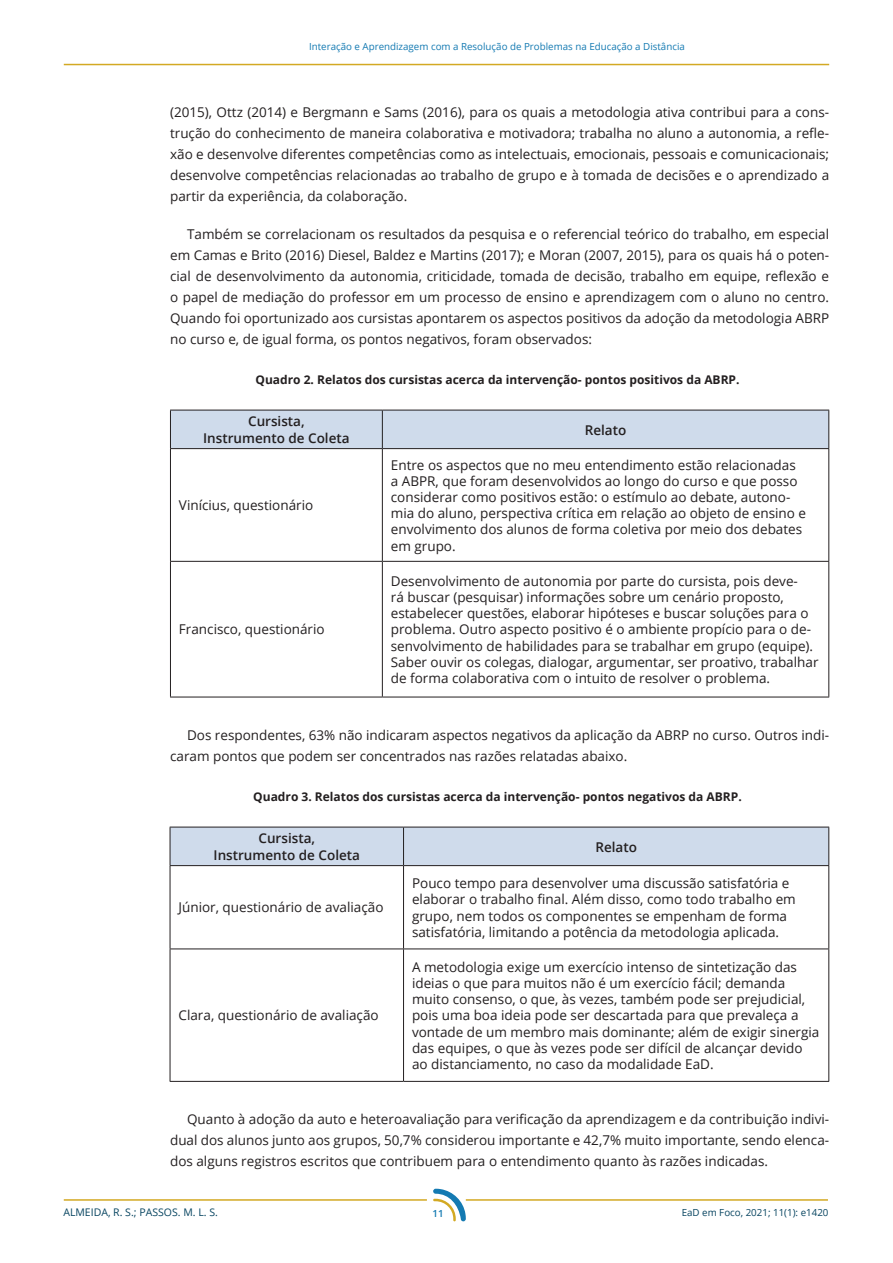
<style>
.page{position:relative;width:893px;height:1263px;background:#fff}
.page>*{position:absolute;margin:0;border:0;box-sizing:border-box;transform-origin:0 0}
.texto_tabela{font:13.5px/16.2px "Open Sans";color:#231f20}
.texto_corrido{font:13.5px/21px "Open Sans";color:#231f20;text-align:justify}
.titulo_cabecalho{font:600 13.5px/16.2px "Open Sans";color:#231f20;text-align:center}
.titulo_da_tabela{font:700 12px "Open Sans";color:#231f20}
.t1{font:10.5px "Open Sans";color:#084561}
.t2{font:9.75px "Open Sans";color:#147ab2}
.t3{font:9.75px "Open Sans";color:#084561}
.t4{font:600 9.75px "Open Sans";color:#147ab2}
</style>
<div class="page">
<hr style="left:64px;top:64px;width:765px;height:1px;background:#d3a923">
<hr style="left:466px;top:1199px;width:362px;height:2px;background:#d3a923">
<svg style="left:433px;top:1189px;width:33px;height:32px"></svg>
<hr style="left:64px;top:1199px;width:363px;height:2px;background:#d3a923">
<div style="left:171px;top:411px;width:657px;height:37px;background:#cfdbeb"></div>
<hr style="left:382px;top:410px;width:1px;height:38px;background:#231f20">
<hr style="left:382px;top:449px;width:1px;height:112px;background:#231f20">
<hr style="left:170px;top:561px;width:212px;height:1px;background:#231f20">
<hr style="left:382px;top:561px;width:447px;height:1px;background:#231f20">
<hr style="left:382px;top:562px;width:1px;height:135px;background:#231f20">
<hr style="left:170px;top:449px;width:1px;height:112px;background:#231f20">
<hr style="left:828px;top:449px;width:1px;height:112px;background:#231f20">
<hr style="left:170px;top:562px;width:1px;height:135px;background:#231f20">
<hr style="left:828px;top:562px;width:1px;height:135px;background:#231f20">
<hr style="left:170px;top:697px;width:212px;height:1px;background:#231f20">
<hr style="left:382px;top:697px;width:447px;height:1px;background:#231f20">
<hr style="left:170px;top:410px;width:212px;height:1px;background:#231f20">
<hr style="left:170px;top:410px;width:1px;height:38px;background:#231f20">
<hr style="left:382px;top:410px;width:447px;height:1px;background:#231f20">
<hr style="left:828px;top:410px;width:1px;height:38px;background:#231f20">
<hr style="left:170px;top:448px;width:212px;height:1px;background:#231f20">
<hr style="left:382px;top:448px;width:447px;height:1px;background:#231f20">
<div style="left:171px;top:828px;width:657px;height:37px;background:#cfdbeb"></div>
<hr style="left:403px;top:827px;width:1px;height:38px;background:#231f20">
<hr style="left:403px;top:866px;width:1px;height:82px;background:#231f20">
<hr style="left:170px;top:948px;width:234px;height:1px;background:#231f20">
<hr style="left:404px;top:948px;width:425px;height:1px;background:#231f20">
<hr style="left:403px;top:949px;width:1px;height:132px;background:#231f20">
<hr style="left:170px;top:866px;width:1px;height:82px;background:#231f20">
<hr style="left:828px;top:866px;width:1px;height:82px;background:#231f20">
<hr style="left:170px;top:949px;width:1px;height:132px;background:#231f20">
<hr style="left:828px;top:949px;width:1px;height:132px;background:#231f20">
<hr style="left:170px;top:1081px;width:234px;height:1px;background:#231f20">
<hr style="left:404px;top:1081px;width:425px;height:1px;background:#231f20">
<hr style="left:170px;top:827px;width:234px;height:1px;background:#231f20">
<hr style="left:170px;top:827px;width:1px;height:38px;background:#231f20">
<hr style="left:404px;top:827px;width:425px;height:1px;background:#231f20">
<hr style="left:828px;top:827px;width:1px;height:38px;background:#231f20">
<hr style="left:170px;top:865px;width:234px;height:1px;background:#231f20">
<hr style="left:404px;top:865px;width:425px;height:1px;background:#231f20">
<p class="t2" style="left:309px;top:40px;width:377px">Interação e Aprendizagem com a Resolução de Problemas na Educação a Distância</p>
<p class="texto_corrido" style="left:170px;top:101px;width:661px">(2015), Ottz (2014) e Bergmann e Sams (2016), para os quais a metodologia ativa contribui para a cons&shy;trução do conhecimento de maneira colaborativa e motivadora; trabalha no aluno a autonomia, a refle&shy;xão e desenvolve diferentes competências como as intelectuais, emocionais, pessoais e comunicacionais; desenvolve competências relacionadas ao trabalho de grupo e à tomada de decisões e o aprendizado a partir da experiência, da colaboração.</p>
<p class="texto_corrido" style="left:170px;top:223px;width:661px;text-indent:17px">Também se correlacionam os resultados da pesquisa e o referencial teórico do trabalho, em especial em Camas e Brito (2016) Diesel, Baldez e Martins (2017); e Moran (2007, 2015), para os quais há o poten&shy;cial de desenvolvimento da autonomia, criticidade, tomada de decisão, trabalho em equipe, reflexão e o papel de mediação do professor em um processo de ensino e aprendizagem com o aluno no centro.<br>Quando foi oportunizado aos cursistas apontarem os aspectos positivos da adoção da metodologia ABRP no curso e, de igual forma, os pontos negativos, foram observados:</p>
<p class="titulo_da_tabela" style="left:255px;top:371px;width:486px">Quadro 2. Relatos dos cursistas acerca da intervenção- pontos positivos da ABRP.</p>
<p class="titulo_cabecalho" style="left:203px;top:413px;width:148px">Cursista,<br>Instrumento de Coleta</p>
<p class="titulo_cabecalho" style="left:585px;top:421px;width:43px">Relato</p>
<p class="texto_tabela" style="left:179px;top:497px;width:136px">Vinícius, questionário</p>
<p class="texto_tabela" style="left:179px;top:621px;width:147px">Francisco, questionário</p>
<p class="texto_tabela" style="left:391px;top:456px;width:417px">Entre os aspectos que no meu entendimento estão relacionadas a ABPR, que foram desenvolvidos ao longo do curso e que posso considerar como positivos estão: o estímulo ao debate, autono&shy;mia do aluno, perspectiva crítica em relação ao objeto de ensino e envolvimento dos alunos de forma coletiva por meio dos debates em grupo.</p>
<p class="texto_tabela" style="left:391px;top:572px;width:429px">Desenvolvimento de autonomia por parte do cursista, pois deve-<br>rá buscar (pesquisar) informações sobre um cenário proposto, estabelecer questões, elaborar hipóteses e buscar soluções para o problema. Outro aspecto positivo é o ambiente propício para o de&shy;senvolvimento de habilidades para se trabalhar em grupo (equipe).<br>Saber ouvir os colegas, dialogar, argumentar, ser proativo, trabalhar de forma colaborativa com o intuito de resolver o problema.</p>
<p class="texto_corrido" style="left:170px;top:724px;width:661px;text-indent:17px">Dos respondentes, 63% não indicaram aspectos negativos da aplicação da ABRP no curso. Outros indi&shy;caram pontos que podem ser concentrados nas razões relatadas abaixo.</p>
<p class="titulo_da_tabela" style="left:253px;top:788px;width:490px">Quadro 3. Relatos dos cursistas acerca da intervenção- pontos negativos da ABRP.</p>
<p class="titulo_cabecalho" style="left:258px;top:830px;width:58px">Cursista,</p>
<p class="titulo_cabecalho" style="left:214px;top:846px;width:148px">Instrumento de Coleta</p>
<p class="titulo_cabecalho" style="left:595px;top:838px;width:43px">Relato</p>
<p class="texto_tabela" style="left:179px;top:899px;width:206px">Júnior, questionário de avaliação</p>
<p class="texto_tabela" style="left:179px;top:1007px;width:202px">Clara, questionário de avaliação</p>
<p class="texto_tabela" style="left:412px;top:875px;width:385px">Pouco tempo para desenvolver uma discussão satisfatória e elaborar o trabalho final. Além disso, como todo trabalho em grupo, nem todos os componentes se empenham de forma satisfatória, limitando a potência da metodologia aplicada.</p>
<p class="texto_tabela" style="left:412px;top:958px;width:409px">A metodologia exige um exercício intenso de sintetização das ideias o que para muitos não é um exercício fácil; demanda muito consenso, o que, às vezes, também pode ser prejudicial, pois uma boa ideia pode ser descartada para que prevaleça a vontade de um membro mais dominante; além de exigir sinergia das equipes, o que às vezes pode ser difícil de alcançar devido ao distanciamento, no caso da modalidade EaD.</p>
<p class="texto_corrido" style="left:170px;top:1108px;width:661px;text-indent:17px">Quanto à adoção da auto e heteroavaliação para verificação da aprendizagem e da contribuição indivi&shy;dual dos alunos junto aos grupos, 50,7% considerou importante e 42,7% muito importante, sendo elenca&shy;dos alguns registros escritos que contribuem para o entendimento quanto às razões indicadas.</p>
<p class="t1" style="left:63px;top:1205px;width:156px">ALMEIDA, R. S.; PASSOS. M. L. S.</p>
<p class="t3" style="left:682px;top:1206px;width:148px">EaD em Foco, 2021; 11(1): e1420</p>
<p class="t4" style="left:432px;top:1207px;width:13px">11</p>
</div>
